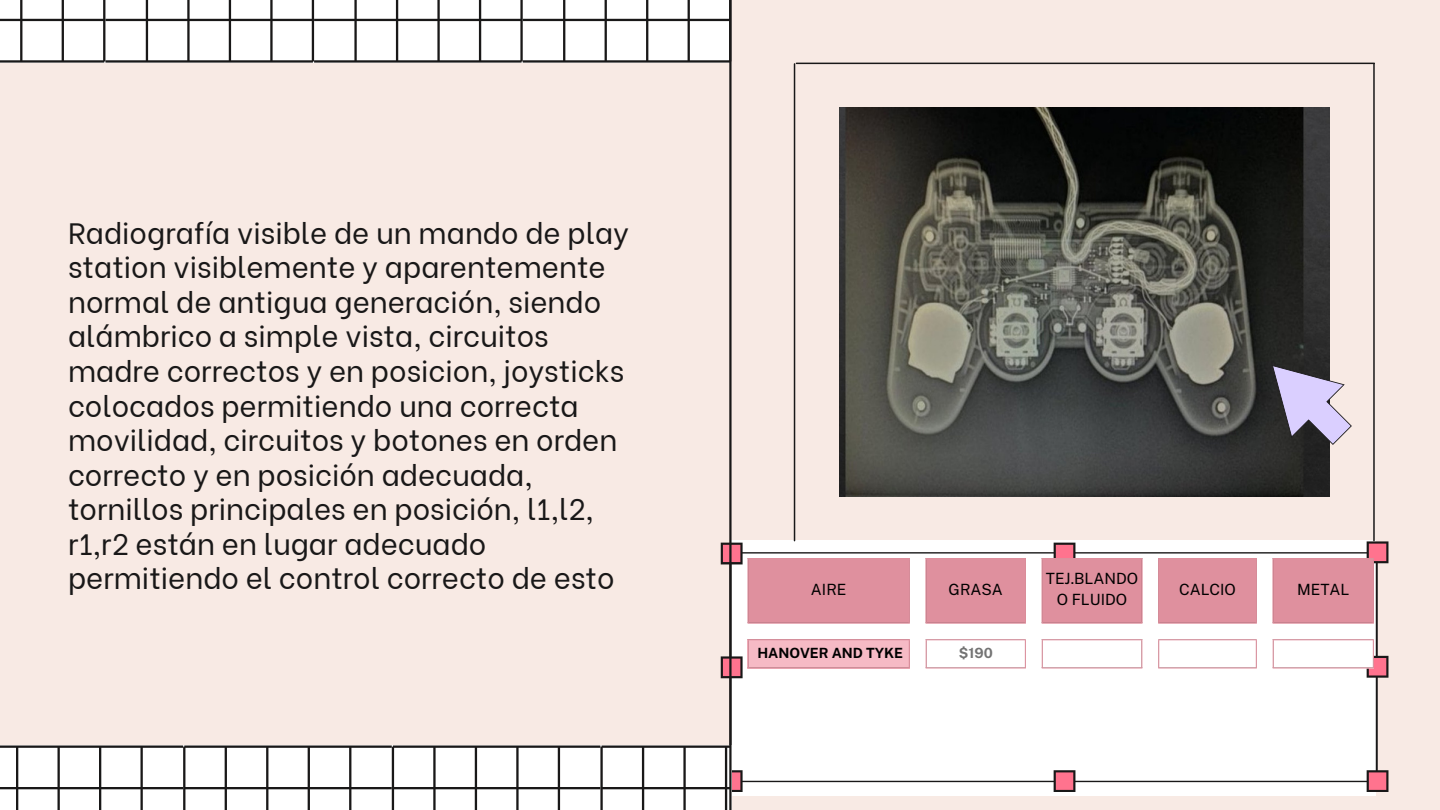
<style>
.page{position:relative;width:1440px;height:810px;background:#f8eae4}
.page>*{position:absolute;margin:0;border:0;box-sizing:border-box;transform-origin:0 0}
.t1{font:29.4px/34.5px "Be Vietnam";color:#191818}
.t2{font:15.5px/21.1px "Public Sans";color:#000;text-align:center}
.t3{font:700 14.1px "Public Sans";color:#000}
.t4{font:700 14.1px "Public Sans";color:#737373}
</style>
<div class="page">
<hr style="left:794px;top:64px;width:1px;height:477px;background:#191818">
<hr style="left:1373px;top:64px;width:2px;height:477px;background:#191818">
<hr style="left:796px;top:63px;width:578px;height:1px;background:#191818">
<svg style="left:721px;top:541px;width:667px;height:251px;background:#f8f4f4"></svg>
<hr style="left:729px;top:0;width:3px;height:810px;background:#191818">
<img style="left:839px;top:108px;width:490px;height:388px">
<svg style="left:1272px;top:365px;width:80px;height:80px"></svg>
<svg style="left:0;top:0;width:730px;height:63px;background:#e2e2e2"></svg>
<svg style="left:0;top:746px;width:730px;height:64px;background:#e3e3e3"></svg>
<svg style="left:749px;top:558px;width:624px;height:65px;background:#e29ba8"></svg>
<div style="left:748px;top:639px;width:162px;height:30px;background:#f6bac5"></div>
<hr style="left:748px;top:559px;width:1px;height:63px;background:#df909e">
<hr style="left:909px;top:559px;width:1px;height:63px;background:#df909e">
<hr style="left:748px;top:558px;width:162px;height:1px;background:#df909e">
<hr style="left:748px;top:622px;width:162px;height:1px;background:#df909e">
<hr style="left:926px;top:559px;width:1px;height:63px;background:#df909e">
<hr style="left:1025px;top:559px;width:1px;height:63px;background:#df909e">
<hr style="left:926px;top:558px;width:100px;height:1px;background:#df909e">
<hr style="left:926px;top:622px;width:100px;height:1px;background:#df909e">
<hr style="left:1042px;top:559px;width:1px;height:63px;background:#df909e">
<hr style="left:1141px;top:559px;width:1px;height:63px;background:#df909e">
<hr style="left:1042px;top:558px;width:100px;height:1px;background:#df909e">
<hr style="left:1042px;top:622px;width:100px;height:1px;background:#df909e">
<hr style="left:1158px;top:559px;width:1px;height:63px;background:#df909e">
<hr style="left:1256px;top:559px;width:1px;height:63px;background:#df909e">
<hr style="left:1158px;top:558px;width:99px;height:1px;background:#df909e">
<hr style="left:1158px;top:622px;width:99px;height:1px;background:#df909e">
<hr style="left:1273px;top:559px;width:1px;height:63px;background:#df909e">
<hr style="left:1373px;top:559px;width:1px;height:63px;background:#df909e">
<hr style="left:1273px;top:558px;width:101px;height:1px;background:#df909e">
<hr style="left:1273px;top:622px;width:101px;height:1px;background:#df909e">
<svg style="left:748px;top:640px;width:1px;height:27px"></svg>
<svg style="left:909px;top:640px;width:1px;height:27px"></svg>
<hr style="left:748px;top:639px;width:162px;height:1px;background:#df909e">
<hr style="left:748px;top:667px;width:162px;height:2px;background:#df909e">
<svg style="left:926px;top:639px;width:448px;height:30px;background:#fbf6f7"></svg>
<hr style="left:1273px;top:639px;width:101px;height:1px;background:#df909e">
<hr style="left:1273px;top:667px;width:101px;height:2px;background:#df909e">
<p class="t1" style="left:68px;top:213px;width:563px">Radiografía visible de un mando de play station visiblemente y aparentemente normal de antigua generación, siendo alámbrico a simple vista, circuitos madre correctos y en posicion, joysticks colocados permitiendo una correcta movilidad, circuitos y botones en orden correcto y en posición adecuada, tornillos principales en posición, l1,l2, r1,r2 están en lugar adecuado permitiendo el control correcto de esto</p>
<h1 class="t2" style="left:811px;top:579px;width:37px">AIRE</h1>
<p class="t2" style="left:949px;top:579px;width:56px">GRASA</p>
<p class="t2" style="left:1046px;top:568px;width:94px">TEJ.BLANDO<br>O FLUIDO</p>
<p class="t2" style="left:1179px;top:579px;width:58px">CALCIO</p>
<p class="t2" style="left:1297px;top:579px;width:54px">METAL</p>
<p class="t3" style="left:757px;top:645px;width:147px">HANOVER AND TYKE</p>
<p class="t4" style="left:959px;top:645px;width:35px">$190</p>
</div>
